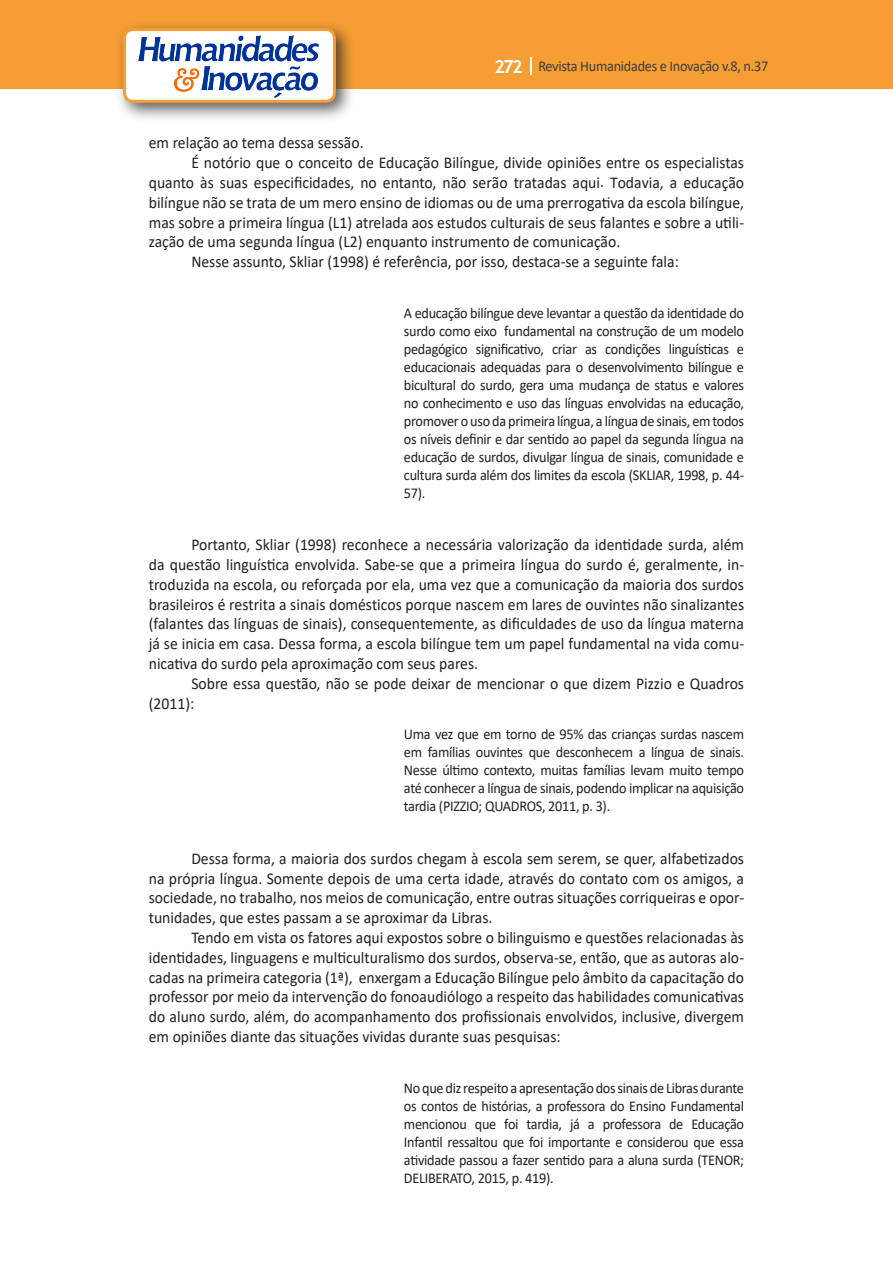
<style>
.page{position:relative;width:893px;height:1263px;background:#fff}
.page>*{position:absolute;margin:0;border:0;box-sizing:border-box;transform-origin:0 0}
.Texto{font:16.5px/19.8px "Calibri";color:#231f20;text-align:justify;scale:.95 1}
.citacao{font:15px/18px "Calibri";letter-spacing:-.02em;color:#231f20;text-align:justify;scale:.95 1}
.t1{font:15px "Calibri";letter-spacing:-.02em;color:#3e3e3f;scale:.95 1}
.s1{font-family:"Trebuchet MS";font-weight:700;font-size:18px;color:#fff}
</style>
<div class="page">
<div style="left:0;top:0;width:893px;height:88px;background:#f69e34"></div>
<svg style="left:530px;top:57px;width:2px;height:18px"></svg>
<div style="left:115px;top:20px;width:241px;height:103px;background:#231f20;opacity:.75"></div>
<div style="left:125px;top:30px;width:209px;height:71px;background:#fff;border-radius:9px"></div>
<img style="left:138px;top:35px;width:181px;height:62px">
<div style="left:123px;top:28px;width:213px;height:75px;border:3px solid #f69e34;border-radius:9px"></div>
<p class="t1" style="left:495px;top:56px;width:290px"><span class="s1">272</span> Revista Humanidades e Inovação v.8, n.37</p>
<p class="Texto" style="left:149px;top:133px;width:228px">em relação ao tema dessa sessão.</p>
<p class="Texto" style="left:149px;top:152px;width:628px;text-indent:43px">É notório que o conceito de Educação Bilíngue, divide opiniões entre os especialistas quanto às suas especificidades, no entanto, não serão tratadas aqui. Todavia, a educação bilíngue não se trata de um mero ensino de idiomas ou de uma prerrogativa da escola bilíngue, mas sobre a primeira língua (L1) atrelada aos estudos culturais de seus falantes e sobre a utili&shy;zação de uma segunda língua (L2) enquanto instrumento de comunicação.</p>
<p class="Texto" style="left:191px;top:251px;width:515px">Nesse assunto, Skliar (1998) é referência, por isso, destaca-se a seguinte fala:</p>
<p class="citacao" style="left:404px;top:303px;width:359px">A educação bilíngue deve levantar a questão da identidade do surdo como eixo fundamental na construção de um modelo pedagógico significativo, criar as condições linguísticas e educacionais adequadas para o desenvolvimento bilíngue e bicultural do surdo, gera uma mudança de status e valores no conhecimento e uso das línguas envolvidas na educação, promover o uso da primeira língua, a língua de sinais, em todos os níveis definir e dar sentido ao papel da segunda língua na educação de surdos, divulgar língua de sinais, comunidade e cultura surda além dos limites da escola (SKLIAR, 1998, p. 44- 57).</p>
<p class="Texto" style="left:149px;top:534px;width:628px;text-indent:43px">Portanto, Skliar (1998) reconhece a necessária valorização da identidade surda, além da questão linguística envolvida. Sabe-se que a primeira língua do surdo é, geralmente, in&shy;troduzida na escola, ou reforçada por ela, uma vez que a comunicação da maioria dos surdos brasileiros é restrita a sinais domésticos porque nascem em lares de ouvintes não sinalizantes (falantes das línguas de sinais), consequentemente, as dificuldades de uso da língua materna já se inicia em casa. Dessa forma, a escola bilíngue tem um papel fundamental na vida comu&shy;nicativa do surdo pela aproximação com seus pares.</p>
<p class="Texto" style="left:149px;top:673px;width:628px;text-indent:43px">Sobre essa questão, não se pode deixar de mencionar o que dizem Pizzio e Quadros (2011):</p>
<p class="citacao" style="left:404px;top:725px;width:360px">Uma vez que em torno de 95% das crianças surdas nascem em famílias ouvintes que desconhecem a língua de sinais.<br>Nesse último contexto, muitas famílias levam muito tempo até conhecer a língua de sinais, podendo implicar na aquisição tardia (PIZZIO; QUADROS, 2011, p. 3).</p>
<p class="Texto" style="left:149px;top:848px;width:628px;text-indent:43px">Dessa forma, a maioria dos surdos chegam à escola sem serem, se quer, alfabetizados na própria língua. Somente depois de uma certa idade, através do contato com os amigos, a sociedade, no trabalho, nos meios de comunicação, entre outras situações corriqueiras e opor&shy;tunidades, que estes passam a se aproximar da Libras.</p>
<p class="Texto" style="left:149px;top:927px;width:628px;text-indent:43px">Tendo em vista os fatores aqui expostos sobre o bilinguismo e questões relacionadas às identidades, linguagens e multiculturalismo dos surdos, observa-se, então, que as autoras alo&shy;cadas na primeira categoria (1ª), enxergam a Educação Bilíngue pelo âmbito da capacitação do professor por meio da intervenção do fonoaudiólogo a respeito das habilidades comunicativas do aluno surdo, além, do acompanhamento dos profissionais envolvidos, inclusive, divergem em opiniões diante das situações vividas durante suas pesquisas:</p>
<p class="citacao" style="left:404px;top:1078px;width:359px">No que diz respeito a apresentação dos sinais de Libras durante os contos de histórias, a professora do Ensino Fundamental mencionou que foi tardia, já a professora de Educação Infantil ressaltou que foi importante e considerou que essa atividade passou a fazer sentido para a aluna surda (TENOR; DELIBERATO, 2015, p. 419).</p>
</div>
